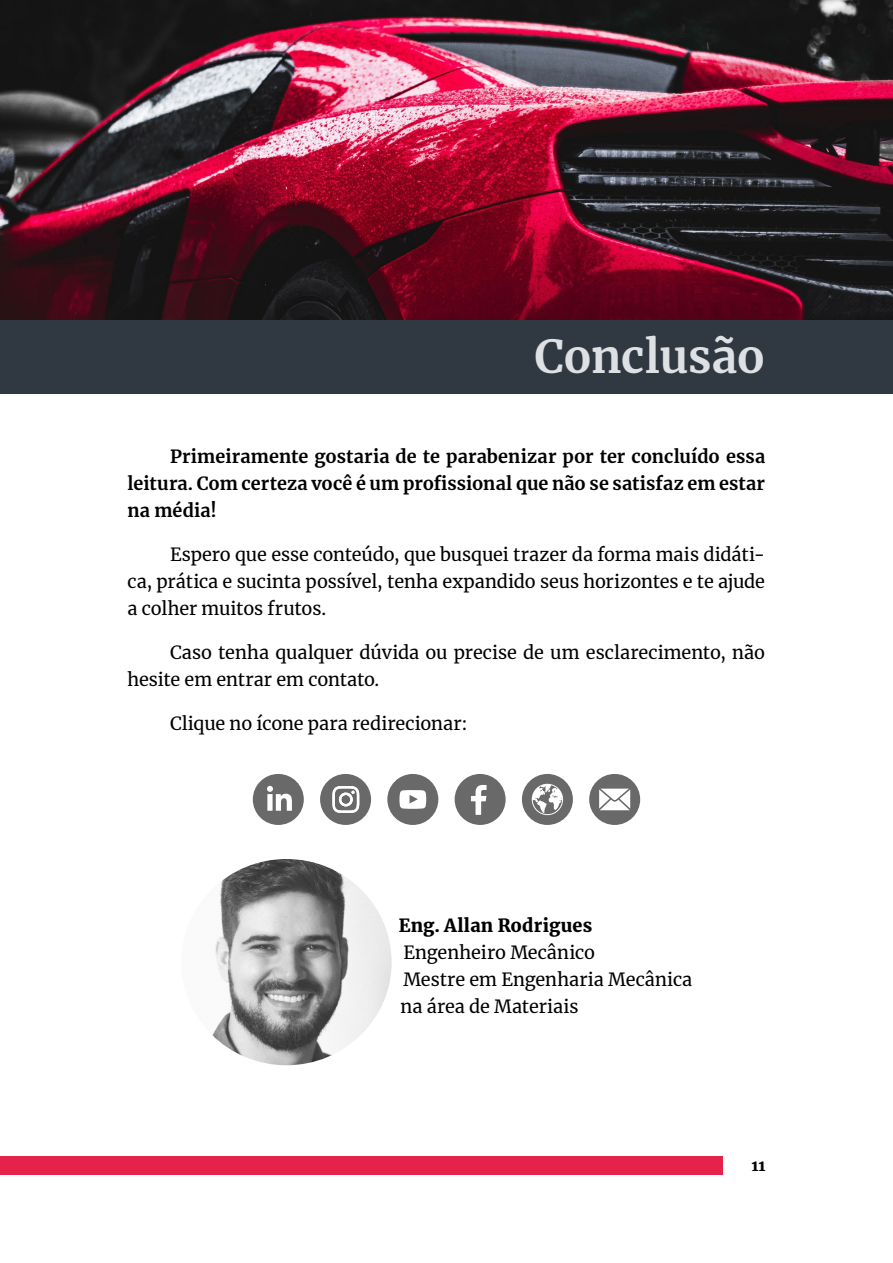
<style>
.page{position:relative;width:893px;height:1263px;background:#fff}
.page>*{position:absolute;margin:0;border:0;box-sizing:border-box;transform-origin:0 0}
.t1{font:700 45px "Merriweather";letter-spacing:-.01em;color:#dde1e4}
.t2{font:18px/27px "Merriweather";letter-spacing:-.005em;color:#000}
.t3{font:700 18px/27px "Merriweather";letter-spacing:.005em;color:#000;text-align:justify}
.t4{font:900 18px "Merriweather";letter-spacing:.01em;color:#000}
.t5{font:900 15px "Merriweather";color:#010202}
</style>
<div class="page">
<img style="left:0;top:0;width:893px;height:320px">
<div style="left:0;top:320px;width:893px;height:73px;background:#303842"></div>
<img style="left:212px;top:859px;width:180px;height:206px">
<div style="left:455px;top:774px;width:51px;height:51px;background:#696969;border-radius:50%"></div>
<svg style="left:471px;top:785px;width:16px;height:30px"></svg>
<div style="left:320px;top:774px;width:51px;height:51px;background:#696969;border-radius:50%"></div>
<svg style="left:332px;top:786px;width:28px;height:27px"></svg>
<div style="left:387px;top:774px;width:51px;height:51px;background:#696969;border-radius:50%"></div>
<svg style="left:399px;top:790px;width:28px;height:19px"></svg>
<div style="left:253px;top:774px;width:51px;height:51px;background:#696969;border-radius:50%"></div>
<svg style="left:267px;top:786px;width:25px;height:25px"></svg>
<div style="left:522px;top:774px;width:51px;height:51px;background:#696969;border-radius:50%"></div>
<svg style="left:532px;top:784px;width:31px;height:31px"></svg>
<div style="left:589px;top:774px;width:51px;height:51px;background:#696969;border-radius:50%"></div>
<svg style="left:599px;top:789px;width:31px;height:21px"></svg>
<div style="left:0;top:1157px;width:723px;height:18px;background:#e4224a"></div>
<h1 class="t1" style="left:534px;top:325px;width:232px">Conclusão</h1>
<p class="t3" style="left:128px;top:443px;width:639px;text-indent:43px">Primeiramente gostaria de te parabenizar por ter concluído essa leitura. Com certeza você é um profissional que não se satisfaz em estar na média!</p>
<p class="t2" style="left:128px;top:541px;width:639px;text-align:justify;text-indent:43px">Espero que esse conteúdo, que busquei trazer da forma mais didáti&shy;ca, prática e sucinta possível, tenha expandido seus horizontes e te ajude a colher muitos frutos.</p>
<p class="t2" style="left:128px;top:639px;width:639px;text-indent:43px">Caso tenha qualquer dúvida ou precise de um esclarecimento, não hesite em entrar em contato.</p>
<p class="t2" style="left:170px;top:710px;width:299px">Clique no ícone para redirecionar:</p>
<p class="t4" style="left:399px;top:913px;width:195px">Eng. Allan Rodrigues</p>
<p class="t2" style="left:400px;top:938px;width:293px">Engenheiro Mecânico<br>Mestre em Engenharia Mecânica na área de Materiais</p>
<p class="t5" style="left:751px;top:1155px;width:16px">11</p>
</div>
